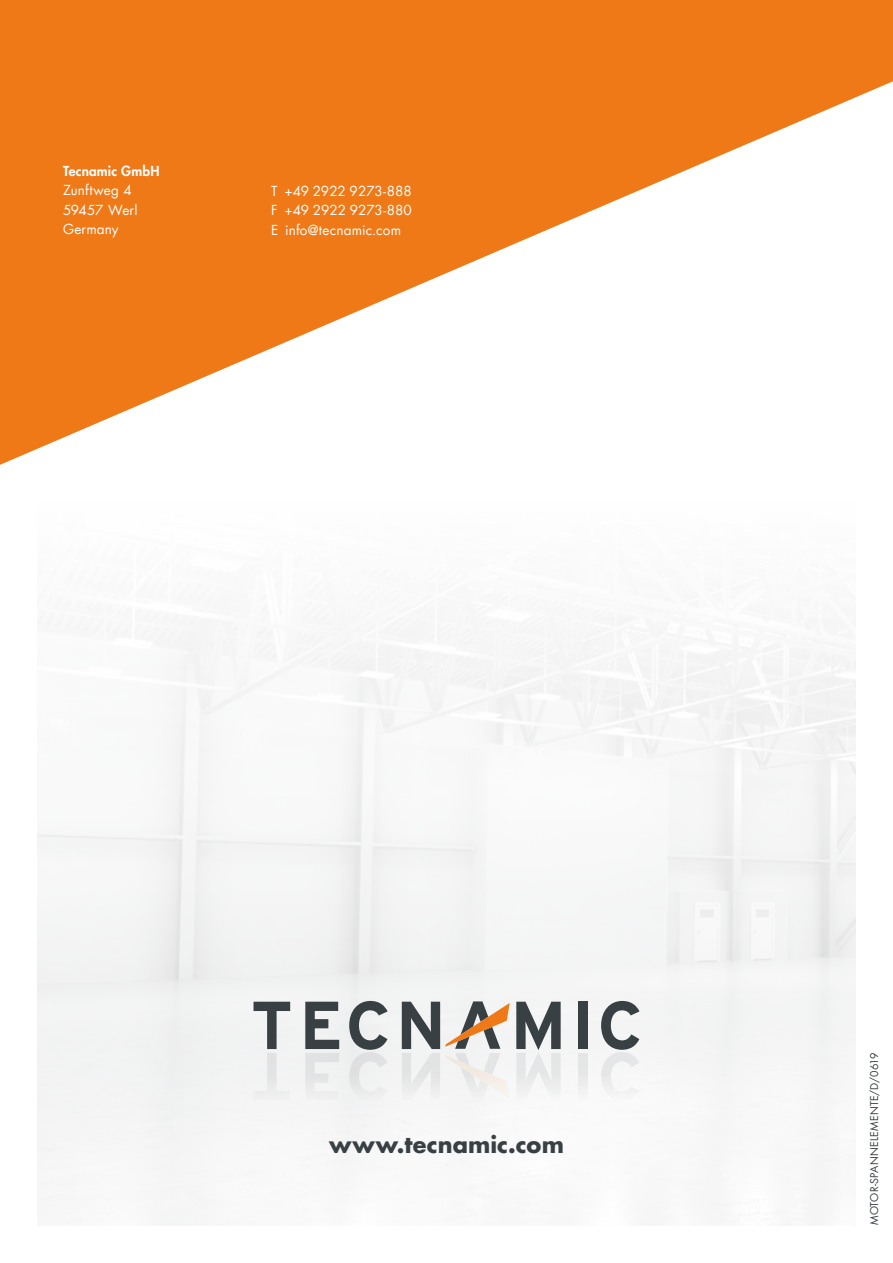
<style>
.page{position:relative;width:893px;height:1263px;background:#fff}
.page>*{position:absolute;margin:0;border:0;box-sizing:border-box;transform-origin:0 0}
.t1{font:700 22.5px "Futura Com";letter-spacing:.005em;color:#384044}
.t2{font:13.5px/19.5px "Futura Com";letter-spacing:.005em;color:#fff}
.t3{font:800 13.5px "Futura Com";letter-spacing:.01em;color:#fff}
.t4{font:10.5px "Futura Com";letter-spacing:.025em;color:#384044}
</style>
<div class="page">
<div style="left:38px;top:617px;width:817px;height:607px;background:#f6f6f6"></div>
<svg style="left:0;top:0;width:893px;height:465px;fill:#ef7917"></svg>
<div style="left:578px;top:1002px;width:10px;height:47px;background:#384044"></div>
<svg style="left:253px;top:1002px;width:37px;height:98px"></svg>
<svg style="left:305px;top:1002px;width:34px;height:98px"></svg>
<svg style="left:349px;top:1001px;width:39px;height:100px"></svg>
<svg style="left:516px;top:1002px;width:45px;height:98px"></svg>
<svg style="left:578px;top:1053px;width:10px;height:47px"></svg>
<svg style="left:601px;top:1001px;width:38px;height:100px"></svg>
<svg style="left:402px;top:1001px;width:108px;height:99px"></svg>
<p class="t3" style="left:63px;top:161px;width:98px">Tecnamic GmbH</p>
<p class="t2" style="left:63px;top:181px;width:76px">Zunftweg 4<br>59457 Werl<br>Germany</p>
<p class="t2" style="left:271px;top:181px;width:142px;text-align:justify">T +49 2922 9273-888<br>F +49 2922 9273-880<br>E info@tecnamic.com</p>
<h1 class="t1" style="left:329px;top:1127px;width:236px">www.tecnamic.com</h1>
<p class="t4" style="left:867px;top:1225px;width:174px;rotate:-90deg">MOTOR-SPANNELEMENTE/D/0619</p>
</div>
